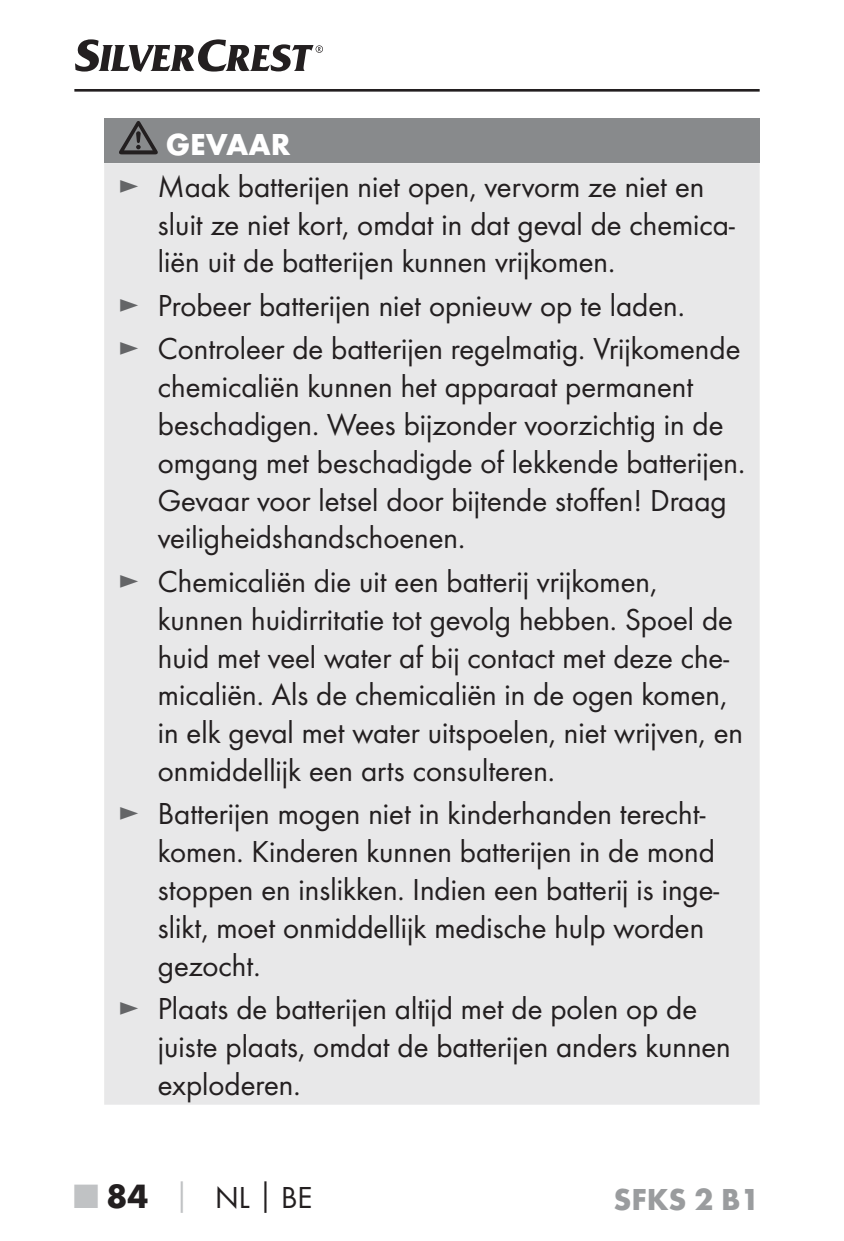
<style>
.page{position:relative;width:844px;height:1241px;background:#fff}
.page>*{position:absolute;margin:0;border:0;box-sizing:border-box;transform-origin:0 0}
.t1{font:31.5px/37.8px "Futura Boo";color:#231f20}
.t2{font:700 31.5px "Futura";color:#9a9c9e}
.t3{font:700 31.5px "Futura";color:#fff}
.s1{color:#646567}
.s2{font-family:"Futura";font-weight:700;font-size:35px;color:#c0c2c4}
.s3{font-family:"Futura";font-weight:700;font-size:35px}
.s4{font-family:"Futura";font-weight:700;color:#c0c2c4}
.s5{font-family:"Futura";font-weight:700}
</style>
<div class="page">
<hr style="left:74px;top:89px;width:685px;height:3px;background:#231f20">
<svg style="left:75px;top:39px;width:248px;height:33px"></svg>
<div style="left:104px;top:118px;width:655px;height:45px;background:#888a8c"></div>
<div style="left:104px;top:163px;width:655px;height:941px;background:#e8e8e9"></div>
<svg style="left:119px;top:121px;width:39px;height:33px"></svg>
<p class="t3" style="left:166px;top:132px;width:126px">GEVAAR</p>
<p class="t1" style="left:158px;top:169px;width:578px;text-indent:-40px"><span class="s1">►</span> Maak batterijen niet open, vervorm ze niet en sluit ze niet kort, omdat in dat geval de chemica&shy;liën uit de batterijen kunnen vrijkomen.</p>
<p class="t1" style="left:118px;top:285px;width:623px;line-height:43.4px"><span class="s1">►</span> Probeer batterijen niet opnieuw op te laden.<br><span class="s1">►</span> Controleer de batterijen regelmatig. Vrijkomende</p>
<p class="t1" style="left:158px;top:369px;width:588px">chemicaliën kunnen het apparaat permanent beschadigen. Wees bijzonder voorzichtig in de omgang met beschadigde of lekkende batterijen.<br>Gevaar voor letsel door bijtende stoffen! Draag veiligheidshandschoenen.</p>
<p class="t1" style="left:158px;top:564px;width:586px;text-indent:-40px"><span class="s1">►</span> Chemicaliën die uit een batterij vrijkomen, kunnen huidirritatie tot gevolg hebben. Spoel de huid met veel water af bij contact met deze che&shy;micaliën. Als de chemicaliën in de ogen komen, in elk geval met water uitspoelen, niet wrijven, en onmiddellijk een arts consulteren.</p>
<p class="t1" style="left:158px;top:796px;width:562px;text-indent:-40px"><span class="s1">►</span> Batterijen mogen niet in kinderhanden terecht&shy;komen. Kinderen kunnen batterijen in de mond stoppen en inslikken. Indien een batterij is inge&shy;slikt, moet onmiddellijk medische hulp worden gezocht.</p>
<p class="t1" style="left:158px;top:991px;width:574px;text-indent:-40px"><span class="s1">►</span> Plaats de batterijen altijd met de polen op de juiste plaats, omdat de batterijen anders kunnen exploderen.</p>
<p class="t1" style="left:74px;top:1180px;width:239px"><span class="s2">■</span> <span class="s3">84</span> <span class="s4">│</span> NL<span class="s5">│</span>BE</p>
<p class="t2" style="left:613px;top:1187px;width:148px">SFKS 2 B1</p>
</div>
